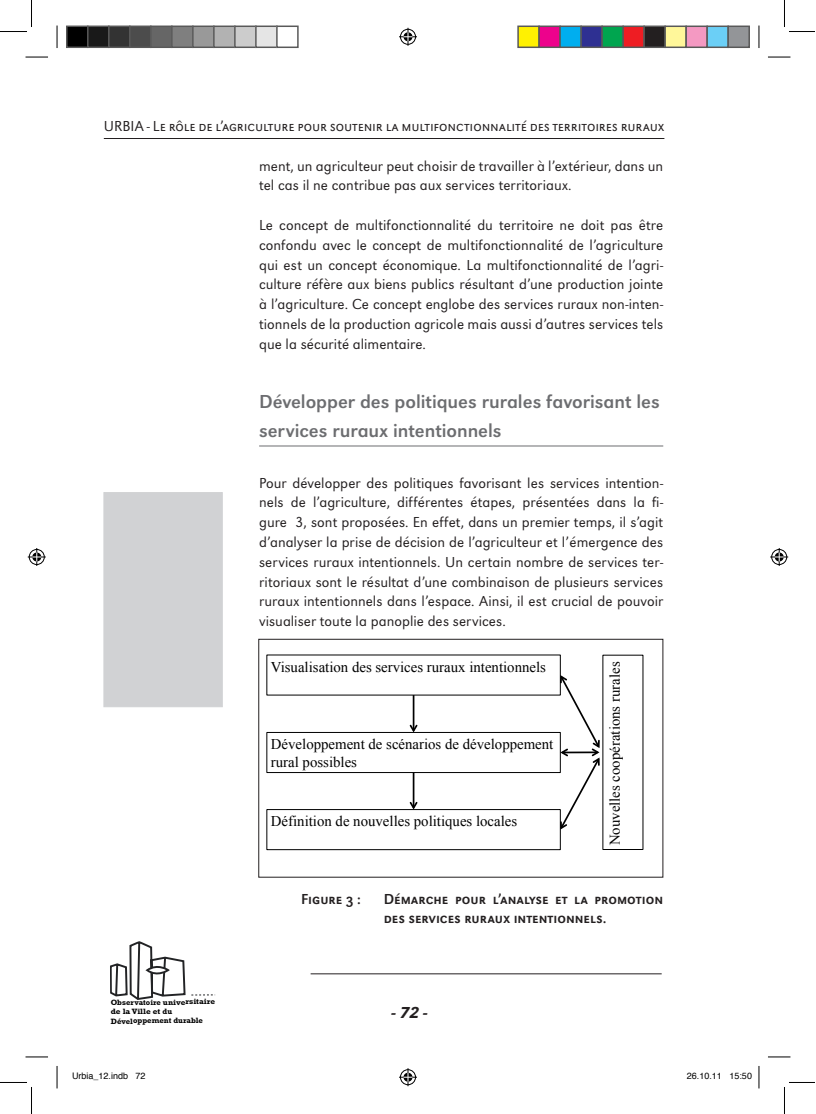
<style>
.page{position:relative;width:816px;height:1114px;background:#fff}
.page>*{position:absolute;margin:0;border:0;box-sizing:border-box;transform-origin:0 0}
.t1{font:19.5px/28.8px "URW Grotesk T";color:#6c6d70}
.t2{font:italic 500 16.5px "URW Grotesk T";color:#231f20}
.t3{font:300 15px/19.8px "URW Grotesk T";letter-spacing:.005em;color:#231f20;text-align:justify}
.t4{font:300 15px "URW Grotesk SCT";letter-spacing:.005em;color:#231f20}
.t5{font:15px/19.8px "URW Grotesk SCT";letter-spacing:.005em;color:#231f20}
.t6{font:14.85px/17.7px "Times New Roman";color:#000}
.t7{font:9px "Helvetica";color:#000}
.t8{font:700 7.8px/9.3px "Rockwell";letter-spacing:-.005em;color:#000}
</style>
<div class="page">
<hr style="left:104px;top:138px;width:560px;height:1px;background:#231f20">
<hr style="left:310px;top:973px;width:351px;height:1px;background:#231f20">
<svg style="left:110px;top:941px;width:106px;height:59px"></svg>
<div style="left:104px;top:492px;width:119px;height:215px;background:#d1d2d4"></div>
<hr style="left:259px;top:445px;width:404px;height:1px;background:#6c6d70">
<div style="left:266px;top:732px;width:294px;height:40px;border:1px solid #000"></div>
<div style="left:266px;top:809px;width:294px;height:40px;border:1px solid #000"></div>
<hr style="left:413px;top:695px;width:1px;height:35px;background:#000">
<svg style="left:409px;top:724px;width:8px;height:8px"></svg>
<hr style="left:413px;top:772px;width:1px;height:35px;background:#000">
<svg style="left:409px;top:801px;width:8px;height:8px"></svg>
<svg style="left:559px;top:674px;width:41px;height:156px"></svg>
<div style="left:258px;top:638px;width:405px;height:239px;border:1px solid #231f20"></div>
<svg style="left:26px;top:57px;width:22px;height:1px"></svg>
<svg style="left:768px;top:57px;width:22px;height:1px"></svg>
<svg style="left:26px;top:1056px;width:22px;height:1px"></svg>
<svg style="left:768px;top:1056px;width:22px;height:1px"></svg>
<svg style="left:57px;top:26px;width:1px;height:22px"></svg>
<svg style="left:57px;top:1066px;width:1px;height:22px"></svg>
<svg style="left:758px;top:26px;width:1px;height:22px"></svg>
<svg style="left:758px;top:1066px;width:1px;height:22px"></svg>
<svg style="left:0;top:0;width:32px;height:32px"></svg>
<svg style="left:0;top:1082px;width:32px;height:31px"></svg>
<svg style="left:784px;top:0;width:30px;height:32px"></svg>
<svg style="left:784px;top:1082px;width:30px;height:31px"></svg>
<svg style="left:399px;top:28px;width:18px;height:18px"></svg>
<svg style="left:399px;top:1068px;width:18px;height:17px"></svg>
<svg style="left:28px;top:548px;width:18px;height:18px"></svg>
<svg style="left:770px;top:548px;width:18px;height:18px"></svg>
<div style="left:67px;top:26px;width:21px;height:21px;background:#000"></div>
<div style="left:66px;top:26px;width:23px;height:22px;border:2px solid #595959"></div>
<div style="left:88px;top:26px;width:21px;height:21px;background:#191919"></div>
<div style="left:87px;top:26px;width:23px;height:22px;border:2px solid #595959"></div>
<div style="left:109px;top:26px;width:21px;height:21px;background:#333"></div>
<div style="left:108px;top:26px;width:23px;height:22px;border:2px solid #595959"></div>
<div style="left:130px;top:26px;width:21px;height:21px;background:#4c4c4c"></div>
<div style="left:129px;top:26px;width:23px;height:22px;border:2px solid #595959"></div>
<div style="left:151px;top:26px;width:21px;height:21px;background:#666"></div>
<div style="left:150px;top:26px;width:23px;height:22px;border:2px solid #595959"></div>
<div style="left:172px;top:26px;width:21px;height:21px;background:#7f7f7f"></div>
<div style="left:171px;top:26px;width:23px;height:22px;border:2px solid #595959"></div>
<div style="left:193px;top:26px;width:21px;height:21px;background:#999"></div>
<div style="left:192px;top:26px;width:23px;height:22px;border:2px solid #595959"></div>
<div style="left:214px;top:26px;width:21px;height:21px;background:#b2b2b2"></div>
<div style="left:213px;top:26px;width:23px;height:22px;border:2px solid #595959"></div>
<div style="left:235px;top:26px;width:21px;height:21px;background:#ccc"></div>
<div style="left:234px;top:26px;width:23px;height:22px;border:2px solid #595959"></div>
<div style="left:256px;top:26px;width:21px;height:21px;background:#e5e5e5"></div>
<div style="left:255px;top:26px;width:23px;height:22px;border:2px solid #595959"></div>
<div style="left:276px;top:26px;width:23px;height:22px;border:2px solid #595959"></div>
<div style="left:518px;top:26px;width:21px;height:21px;background:#fff101"></div>
<div style="left:517px;top:26px;width:23px;height:22px;border:2px solid #595959"></div>
<div style="left:539px;top:26px;width:21px;height:21px;background:#ed028c"></div>
<div style="left:538px;top:26px;width:23px;height:22px;border:2px solid #595959"></div>
<div style="left:560px;top:26px;width:21px;height:21px;background:#00aeef"></div>
<div style="left:559px;top:26px;width:23px;height:22px;border:2px solid #595959"></div>
<div style="left:581px;top:26px;width:21px;height:21px;background:#2e3092"></div>
<div style="left:580px;top:26px;width:23px;height:22px;border:2px solid #595959"></div>
<div style="left:602px;top:26px;width:21px;height:21px;background:#00a54f"></div>
<div style="left:601px;top:26px;width:23px;height:22px;border:2px solid #595959"></div>
<div style="left:623px;top:26px;width:21px;height:21px;background:#ee1d23"></div>
<div style="left:622px;top:26px;width:23px;height:22px;border:2px solid #595959"></div>
<div style="left:644px;top:26px;width:21px;height:21px;background:#231f20"></div>
<div style="left:643px;top:26px;width:23px;height:22px;border:2px solid #595959"></div>
<div style="left:665px;top:26px;width:21px;height:21px;background:#fff79a"></div>
<div style="left:664px;top:26px;width:23px;height:22px;border:2px solid #595959"></div>
<div style="left:686px;top:26px;width:21px;height:21px;background:#f499c2"></div>
<div style="left:685px;top:26px;width:23px;height:22px;border:2px solid #595959"></div>
<div style="left:707px;top:26px;width:21px;height:21px;background:#6bcff6"></div>
<div style="left:706px;top:26px;width:23px;height:22px;border:2px solid #595959"></div>
<div style="left:728px;top:26px;width:21px;height:21px;background:#939598"></div>
<div style="left:727px;top:26px;width:23px;height:22px;border:2px solid #595959"></div>
<p class="t4" style="left:104px;top:117px;width:562px">URBIA - Le rôle de l’agriculture pour soutenir la multifonctionnalité des territoires ruraux</p>
<p class="t3" style="left:259px;top:155px;width:405px">ment, un agriculteur peut choisir de travailler à l’extérieur, dans un tel cas il ne contribue pas aux services territoriaux.</p>
<p class="t3" style="left:259px;top:215px;width:405px">Le concept de multifonctionnalité du territoire ne doit pas être confondu avec le concept de multifonctionnalité de l’agriculture qui est un concept économique. La multifonctionnalité de l’agri&shy;culture réfère aux biens publics résultant d’une production jointe à l’agriculture. Ce concept englobe des services ruraux non-inten&shy;tionnels de la production agricole mais aussi d’autres services tels que la sécurité alimentaire.</p>
<h1 class="t1" style="left:259px;top:387px;width:402px">Développer des politiques rurales favorisant les services ruraux intentionnels</h1>
<p class="t3" style="left:259px;top:472px;width:405px">Pour développer des politiques favorisant les services intention&shy;nels de l’agriculture, différentes étapes, présentées dans la fi&shy;gure 3, sont proposées. En effet, dans un premier temps, il s’agit d’analyser la prise de décision de l’agriculteur et l’émergence des services ruraux intentionnels. Un certain nombre de services ter&shy;ritoriaux sont le résultat d’une combinaison de plusieurs services ruraux intentionnels dans l’espace. Ainsi, il est crucial de pouvoir visualiser toute la panoplie des services.</p>
<p class="t6" style="left:271px;top:658px;width:276px">Visualisation des services ruraux intentionnels</p>
<p class="t6" style="left:271px;top:735px;width:284px">Développement de scénarios de développement rural possibles</p>
<p class="t6" style="left:271px;top:812px;width:248px">Définition de nouvelles politiques locales</p>
<p class="t6" style="left:606px;top:845px;width:185px;rotate:-90deg">Nouvelles coopérations rurales</p>
<p class="t5" style="left:301px;top:888px;width:61px">Figure 3 :</p>
<p class="t5" style="left:384px;top:888px;width:281px">Démarche pour l’analyse et la promotion des services ruraux intentionnels.</p>
<p class="t8" style="left:111px;top:997px;width:106px">Observatoire universitaire de la Ville et du<br>Développement durable</p>
<p class="t2" style="left:391px;top:1002px;width:37px">- 72 -</p>
<p class="t7" style="left:72px;top:1072px;width:75px">Urbia_12.indb 72</p>
<p class="t7" style="left:687px;top:1072px;width:67px">26.10.11 15:50</p>
</div>
